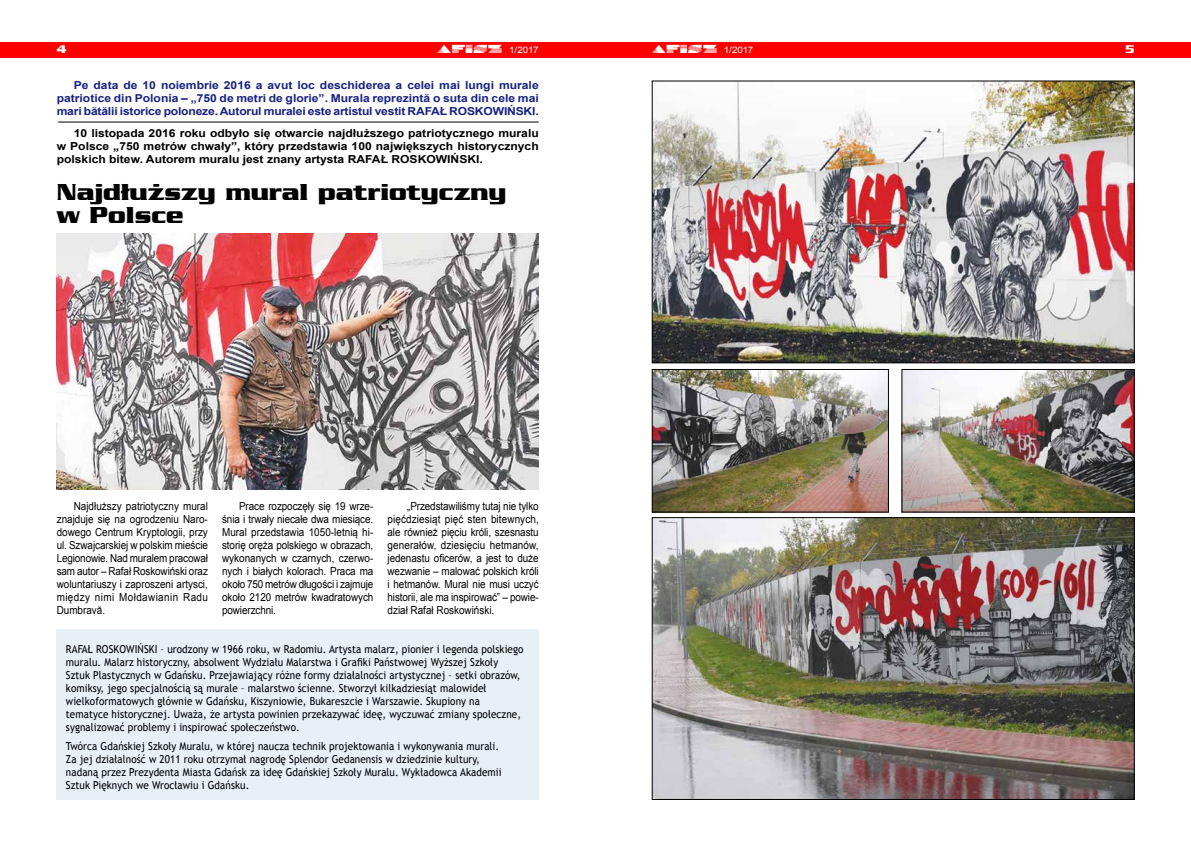
<style>
.page{position:relative;width:1191px;height:842px;background:#fff}
.page>*{position:absolute;margin:0;border:0;box-sizing:border-box;transform-origin:0 0}
.t1{font:25px/23px "Wof Tsub";color:#000}
.t2{font:12px "Wof Tsub";color:#fff}
.t3{font:11px/13px "Trebuchet MS";letter-spacing:.01em;color:#000;scale:.9 1}
.t4{font:11px/13px "Arial";letter-spacing:-.005em;color:#000;text-align:justify;scale:.9 1}
.t5{font:700 11px/13px "Arial";letter-spacing:-.015em;color:#182282;text-align:justify;scale:1.1 1}
.t6{font:700 11px/13px "Arial";color:#000;text-align:justify;scale:1.1 1}
.t7{font:9px "Arial";letter-spacing:-.015em;color:#fff;scale:1.1 1}
.s1{font-family:"FL Unikatowy Cartoon";font-size:12px}
</style>
<div class="page">
<div style="left:0;top:42px;width:595px;height:16px;background:#f00"></div>
<div style="left:595px;top:42px;width:596px;height:16px;background:#f00"></div>
<img style="left:57px;top:234px;width:482px;height:255px">
<div style="left:57px;top:629px;width:482px;height:170px;background:#e6f0f5"></div>
<img style="left:654px;top:519px;width:478px;height:279px">
<div style="left:652px;top:517px;width:482px;height:283px;border:1px solid #000"></div>
<img style="left:654px;top:83px;width:478px;height:278px">
<div style="left:652px;top:81px;width:482px;height:282px;border:1px solid #000"></div>
<img style="left:903px;top:371px;width:229px;height:139px">
<div style="left:901px;top:369px;width:233px;height:143px;border:1px solid #000"></div>
<img style="left:654px;top:371px;width:232px;height:139px">
<div style="left:652px;top:369px;width:236px;height:143px;border:1px solid #000"></div>
<hr style="left:58px;top:122px;width:481px;height:1px;background:#000">
<p class="t2" style="left:57px;top:43px;width:11px">4</p>
<p class="t7" style="left:437px;top:44px;width:94px"><span class="s1">AFISZ</span> 1/2017</p>
<p class="t7" style="left:652px;top:44px;width:94px"><span class="s1">AFISZ</span> 1/2017</p>
<p class="t2" style="left:1125px;top:43px;width:10px">5</p>
<p class="t5" style="left:57px;top:79px;width:440px;text-indent:17px">Pe data de 10 noiembrie 2016 a avut loc deschiderea a celei mai lungi murale patriotice din Polonia – „750 de metri de glorie”. Murala reprezintă o suta din cele mai mari bătălii istorice poloneze. Autorul muralei este artistul vestit RAFAŁ ROSKOWIŃSKI.</p>
<p class="t6" style="left:57px;top:126px;width:440px;text-indent:17px">10 listopada 2016 roku odbyło się otwarcie najdłuższego patriotycznego muralu w Polsce „750 metrów chwały”, który przedstawia 100 największych historycznych polskich bitew. Autorem muralu jest znany artysta RAFAŁ ROSKOWIŃSKI.</p>
<h1 class="t1" style="left:57px;top:180px;width:451px">Najdłuższy mural patriotyczny w Polsce</h1>
<p class="t4" style="left:57px;top:499px;width:170px;text-indent:17px">Najdłuższy patriotyczny mural znajduje się na ogrodzeniu Naro&shy;dowego Centrum Kryptologii, przy ul. Szwajcarskiej w polskim mieście Legionowie. Nad muralem pracował sam autor – Rafał Roskowiński oraz woluntariuszy i zaproszeni artysci, między nimi Mołdawianin Radu Dumbravă.</p>
<p class="t4" style="left:222px;top:499px;width:170px;text-indent:17px">Prace rozpoczęły się 19 wrze&shy;śnia i trwały niecałe dwa miesiące.<br>Mural przedstawia 1050-letnią hi&shy;storię oręża polskiego w obrazach, wykonanych w czarnych, czerwo&shy;nych i białych kolorach. Praca ma około 750 metrów długości i zajmuje około 2120 metrów kwadratowych powierzchni.</p>
<p class="t4" style="left:387px;top:499px;width:170px;text-indent:20px">„Przedstawiliśmy tutaj nie tylko pięćdziesiąt pięć sten bitewnych, ale również pięciu króli, szesnastu generałów, dziesięciu hetmanów, jedenastu oficerów, a jest to duże wezwanie – malować polskich króli i hetmanów. Mural nie musi uczyć historii, ale ma inspirować” – powie&shy;dział Rafał Roskowiński.</p>
<p class="t3" style="left:66px;top:643px;width:510px">RAFAŁ ROSKOWIŃSKI – urodzony w 1966 roku, w Radomiu. Artysta malarz, pionier i legenda polskiego muralu. Malarz historyczny, absolwent Wydziału Malarstwa i Grafiki Państwowej Wyższej Szkoły Sztuk Plastycznych w Gdańsku. Przejawiający różne formy działalności artystycznej – setki obrazów, komiksy, jego specjalnością są murale – malarstwo ścienne. Stworzył kilkadziesiąt malowideł wielkoformatowych głównie w Gdańsku, Kiszyniowie, Bukareszcie i Warszawie. Skupiony na tematyce historycznej. Uważa, że artysta powinien przekazywać ideę, wyczuwać zmiany społeczne, sygnalizować problemy i inspirować społeczeństwo.</p>
<p class="t3" style="left:66px;top:739px;width:485px">Twórca Gdańskiej Szkoły Muralu, w której naucza technik projektowania i wykonywania murali.<br>Za jej działalność w 2011 roku otrzymał nagrodę Splendor Gedanensis w dziedzinie kultury, nadaną przez Prezydenta Miasta Gdańsk za ideę Gdańskiej Szkoły Muralu. Wykładowca Akademii Sztuk Pięknych we Wrocławiu i Gdańsku.</p>
</div>
